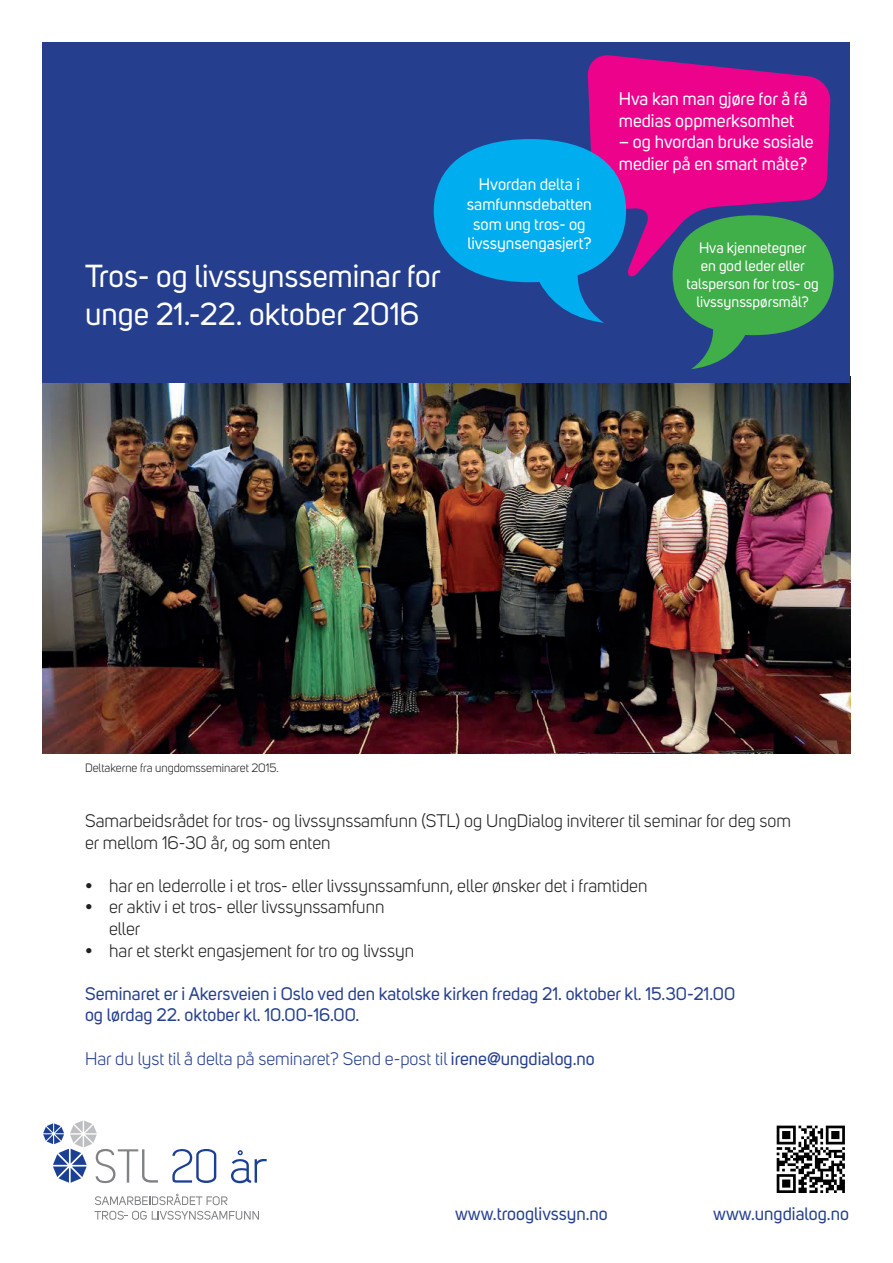
<style>
.page{position:relative;width:893px;height:1263px;background:#fff}
.page>*{position:absolute;margin:0;border:0;box-sizing:border-box;transform-origin:0 0}
.t1{font:31.5px/37.8px "Uni Sans";color:#fff}
.t2{font:18px/21.6px "Uni Sans";color:#231f20}
.t3{font:18px/21.6px "Uni Sans";color:#253f8e}
.t4{font:18px/21.6px "Uni Sans";color:#fff}
.t5{font:18px "Uni Sans";color:#253f8e}
.t6{font:16.5px/19.8px "Uni Sans";color:#fff;text-align:center}
.t7{font:15px/18px "Uni Sans";color:#fff;text-align:center}
.t8{font:12px "Uni Sans";color:#231f20}
.s1{font-style:inherit}
</style>
<div class="page">
<img style="left:43px;top:383px;width:807px;height:371px">
<div style="left:43px;top:43px;width:807px;height:340px;background:#253f8e"></div>
<svg style="left:587px;top:55px;width:244px;height:225px;fill:#ed028c"></svg>
<svg style="left:434px;top:139px;width:192px;height:184px"></svg>
<svg style="left:673px;top:215px;width:161px;height:154px"></svg>
<svg style="left:95px;top:1194px;width:133px;height:11px"></svg>
<svg style="left:95px;top:1211px;width:164px;height:9px"></svg>
<svg style="left:43px;top:1120px;width:115px;height:63px"></svg>
<svg style="left:172px;top:1149px;width:44px;height:34px"></svg>
<svg style="left:231px;top:1150px;width:36px;height:33px"></svg>
<img style="left:776px;top:1125px;width:69px;height:68px">
<h1 class="t1" style="left:85px;top:258px;width:357px">Tros- og livssynsseminar for unge 21.-22. oktober 2016</h1>
<p class="t6" style="left:467px;top:175px;width:126px">Hvordan delta i samfunnsdebatten som ung tros- og livssynsengasjert?</p>
<p class="t4" style="left:619px;top:88px;width:190px">Hva kan man gjøre for å få medias oppmerksomhet</p>
<p class="t4" style="left:619px;top:131px;width:196px">– og hvordan bruke sosiale medier på en smart måte?</p>
<p class="t7" style="left:687px;top:239px;width:134px">Hva kjennetegner<br>en god leder eller talsperson for tros- og livssynsspørsmål?</p>
<p class="t8" style="left:85px;top:761px;width:195px">Deltakerne fra ungdomsseminaret 2015.</p>
<p class="t2" style="left:85px;top:810px;width:707px">Samarbeidsrådet for tros- og livssynssamfunn (STL) og UngDialog inviterer til seminar for deg som er mellom 16-30 år, og som enten</p>
<p class="t2" style="left:85px;top:875px;width:564px">• har en lederrolle i et tros- eller livssynssamfunn, eller ønsker det i framtiden</p>
<p class="t2" style="left:109px;top:896px;width:277px;text-indent:-24px">• er aktiv i et tros- eller livssynssamfunn eller</p>
<p class="t2" style="left:85px;top:940px;width:331px">• har et sterkt engasjement for tro og livssyn</p>
<p class="t3" style="left:85px;top:983px;width:652px">Seminaret er i Akersveien i Oslo ved den katolske kirken fredag 21. oktober kl. 15.30-21.00 og lørdag 22. oktober kl. 10.00-16.00.</p>
<p class="t5" style="left:85px;top:1048px;width:511px">Har du lyst til å delta på seminaret? Send e-post til <span class="s1">irene@ungdialog.no</span></p>
<p class="t3" style="left:455px;top:1203px;width:154px">www.trooglivssyn.no</p>
<p class="t3" style="left:713px;top:1203px;width:137px">www.ungdialog.no</p>
</div>
